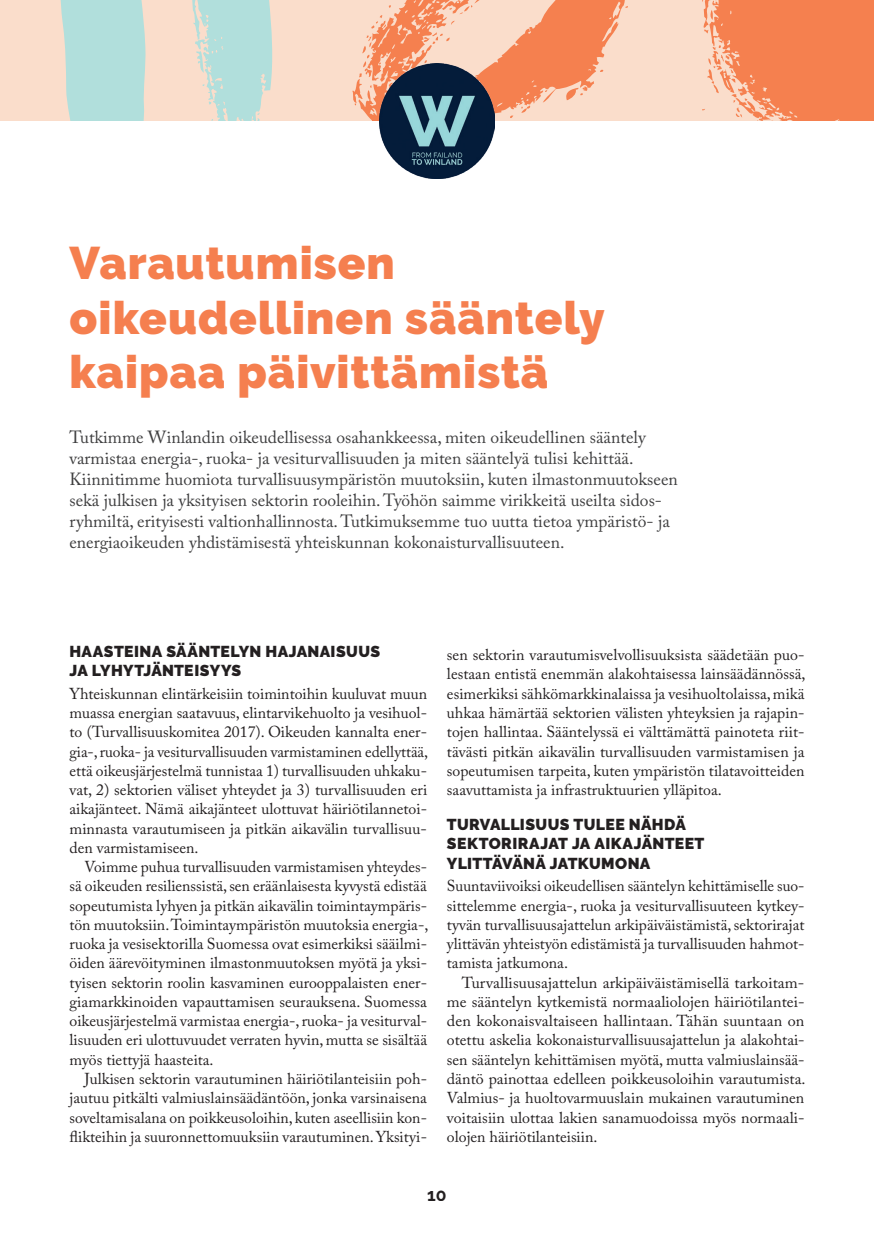
<style>
.page{position:relative;width:874px;height:1241px;background:#fff}
.page>*{position:absolute;margin:0;border:0;box-sizing:border-box;transform-origin:0 0}
.t1{font:900 45.5px/54.6px "Raleway";letter-spacing:.025em;color:#f57f4f}
.t2{font:17.5px/21px "Adobe Caslon Pro";color:#3e3e3f}
.t3{font:700 17.5px "Raleway";color:#231f20}
.t4{font:15.75px/19.2px "Adobe Caslon Pro";color:#231f20;text-align:justify}
.t5{font:900 15.75px/19.2px "Raleway";letter-spacing:.02em;color:#231f20}
</style>
<div class="page">
<div style="left:0;top:0;width:873px;height:121px;background:#faddcb"></div>
<svg style="left:702px;top:0;width:171px;height:121px;background:#f58f63"></svg>
<svg style="left:352px;top:0;width:276px;height:121px"></svg>
<svg style="left:192px;top:0;width:81px;height:121px"></svg>
<svg style="left:60px;top:0;width:86px;height:121px;background:#b6deda"></svg>
<img style="left:379px;top:63px;width:115px;height:115px">
<h1 class="t1" style="left:69px;top:236px;width:536px">Varautumisen oikeudellinen sääntely kaipaa päivittämistä</h1>
<p class="t2" style="left:69px;top:426px;width:609px">Tutkimme Winlandin oikeudellisessa osahankkeessa, miten oikeudellinen sääntely varmistaa energia-, ruoka- ja vesiturvallisuuden ja miten sääntelyä tulisi kehittää.<br>Kiinnitimme huomiota turvallisuusympäristön muutoksiin, kuten ilmastonmuutokseen sekä julkisen ja yksityisen sektorin rooleihin. Työhön saimme virikkeitä useilta sidos&shy;ryhmiltä, erityisesti valtionhallinnosta. Tutkimuksemme tuo uutta tietoa ympäristö- ja energiaoikeuden yhdistämisestä yhteiskunnan kokonaisturvallisuuteen.</p>
<p class="t5" style="left:69px;top:641px;width:312px">HAASTEINA SÄÄNTELYN HAJANAISUUS<br>JA LYHYTJÄNTEISYYS</p>
<p class="t4" style="left:69px;top:683px;width:360px">Yhteiskunnan elintärkeisiin toimintoihin kuuluvat muun muassa energian saatavuus, elintarvikehuolto ja vesihuol&shy;to (Turvallisuuskomitea 2017). Oikeuden kannalta ener&shy;gia-, ruoka- ja vesiturvallisuuden varmistaminen edellyttää, että oikeusjärjestelmä tunnistaa 1) turvallisuuden uhkaku&shy;vat, 2) sektorien väliset yhteydet ja 3) turvallisuuden eri aikajänteet. Nämä aikajänteet ulottuvat häiriötilannetoi&shy;minnasta varautumiseen ja pitkän aikavälin turvallisuu&shy;den varmistamiseen.</p>
<p class="t4" style="left:69px;top:856px;width:360px;text-indent:15px">Voimme puhua turvallisuuden varmistamisen yhteydes&shy;sä oikeuden resilienssistä, sen eräänlaisesta kyvystä edistää sopeutumista lyhyen ja pitkän aikavälin toimintaympäris&shy;tön muutoksiin. Toimintaympäristön muutoksia energia-, ruoka ja vesisektorilla Suomessa ovat esimerkiksi sääilmi&shy;öiden äärevöityminen ilmastonmuutoksen myötä ja yksi&shy;tyisen sektorin roolin kasvaminen eurooppalaisten ener&shy;giamarkkinoiden vapauttamisen seurauksena. Suomessa oikeusjärjestelmä varmistaa energia-, ruoka- ja vesiturval&shy;lisuuden eri ulottuvuudet verraten hyvin, mutta se sisältää myös tiettyjä haasteita.</p>
<p class="t4" style="left:69px;top:1068px;width:359px;text-indent:15px">Julkisen sektorin varautuminen häiriötilanteisiin poh&shy;jautuu pitkälti valmiuslainsäädäntöön, jonka varsinaisena soveltamisalana on poikkeusoloihin, kuten aseellisiin kon&shy;flikteihin ja suuronnettomuuksiin varautuminen. Yksityi-</p>
<p class="t4" style="left:446px;top:645px;width:360px">sen sektorin varautumisvelvollisuuksista säädetään puo&shy;lestaan entistä enemmän alakohtaisessa lainsäädännössä, esimerkiksi sähkömarkkinalaissa ja vesihuoltolaissa, mikä uhkaa hämärtää sektorien välisten yhteyksien ja rajapin&shy;tojen hallintaa. Sääntelyssä ei välttämättä painoteta riit&shy;tävästi pitkän aikavälin turvallisuuden varmistamisen ja sopeutumisen tarpeita, kuten ympäristön tilatavoitteiden saavuttamista ja infrastruktuurien ylläpitoa.</p>
<p class="t5" style="left:446px;top:814px;width:259px">TURVALLISUUS TULEE NÄHDÄ<br>SEKTORIRAJAT JA AIKAJÄNTEET<br>YLITTÄVÄNÄ JATKUMONA</p>
<p class="t4" style="left:446px;top:876px;width:359px">Suuntaviivoiksi oikeudellisen sääntelyn kehittämiselle suo&shy;sittelemme energia-, ruoka ja vesiturvallisuuteen kytkey&shy;tyvän turvallisuusajattelun arkipäiväistämistä, sektorirajat ylittävän yhteistyön edistämistä ja turvallisuuden hahmot&shy;tamista jatkumona.</p>
<p class="t4" style="left:446px;top:972px;width:360px;text-indent:15px">Turvallisuusajattelun arkipäiväistämisellä tarkoitam&shy;me sääntelyn kytkemistä normaaliolojen häiriötilantei&shy;den kokonaisvaltaiseen hallintaan. Tähän suuntaan on otettu askelia kokonaisturvallisuusajattelun ja alakohtai&shy;sen sääntelyn kehittämisen myötä, mutta valmiuslainsää&shy;däntö painottaa edelleen poikkeusoloihin varautumista.<br>Valmius- ja huoltovarmuuslain mukainen varautuminen voitaisiin ulottaa lakien sanamuodoissa myös normaali&shy;olojen häiriötilanteisiin.</p>
<p class="t3" style="left:427px;top:1183px;width:21px">10</p>
</div>
